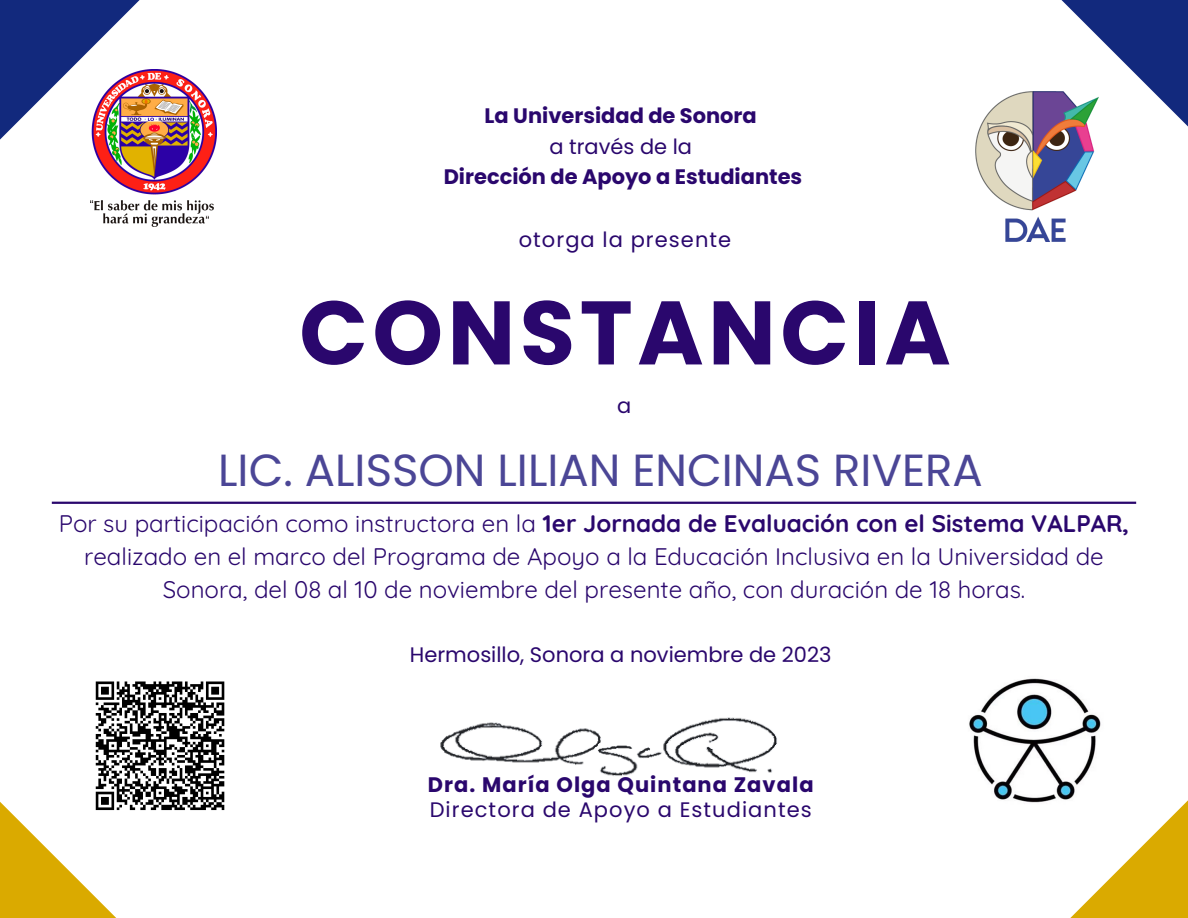
<style>
.page{position:relative;width:1188px;height:918px;background:#fff}
.page>*{position:absolute;margin:0;border:0;box-sizing:border-box;transform-origin:0 0}
.t1{font:700 90px "Poppins";letter-spacing:.05em;color:#2a076d}
.t2{font:45px "Poppins";color:#4b4696}
.t3{font:24px/32.7px "Quicksand";color:#2a076d;text-align:center}
.t4{font:700 21px "Poppins";color:#2a076d}
.t5{font:21px "Poppins";letter-spacing:.05em;color:#2a076d}
.t6{font:21px "Poppins";color:#2a076d}
.t7{font:700 21px "Poppins";letter-spacing:.05em;color:#2a076d}
.s1{font-weight:700}
</style>
<div class="page">
<svg style="left:0;top:802px;width:116px;height:116px;fill:#daaa00"></svg>
<svg style="left:1024px;top:0;width:164px;height:127px"></svg>
<svg style="left:0;top:0;width:166px;height:227px"></svg>
<svg style="left:1070px;top:800px;width:118px;height:118px;fill:#daaa00"></svg>
<img style="left:440px;top:717px;width:337px;height:59px">
<img style="left:975px;top:92px;width:123px;height:150px">
<div style="left:91px;top:676px;width:139px;height:139px;background:#fff"></div>
<svg style="left:95px;top:681px;width:130px;height:130px"></svg>
<img style="left:91px;top:70px;width:126px;height:156px">
<img style="left:969px;top:678px;width:144px;height:137px">
<hr style="left:52px;top:502px;width:1084px;height:2px;background:#2a076d">
<p class="t4" style="left:485px;top:101px;width:274px">La Universidad de Sonora</p>
<p class="t6" style="left:549px;top:132px;width:144px">a través de la</p>
<p class="t4" style="left:444px;top:162px;width:360px">Dirección de Apoyo a Estudiantes</p>
<p class="t5" style="left:519px;top:225px;width:214px">otorga la presente</p>
<p class="t1" style="left:299px;top:270px;width:653px">CONSTANCIA</p>
<p class="t5" style="left:617px;top:391px;width:16px">a</p>
<p class="t2" style="left:218px;top:439px;width:766px">LIC. ALISSON LILIAN ENCINAS RIVERA</p>
<p class="t3" style="left:59px;top:507px;width:1072px">Por su participación como instructora en la <span class="s1">1er Jornada de Evaluación con el Sistema VALPAR, </span>realizado en el marco del Programa de Apoyo a la Educación Inclusiva en la Universidad de<br>Sonora, del 08 al 10 de noviembre del presente año, con duración de 18 horas.</p>
<p class="t6" style="left:410px;top:640px;width:423px">Hermosillo, Sonora a noviembre de 2023</p>
<p class="t7" style="left:428px;top:770px;width:387px">Dra. María Olga Quintana Zavala</p>
<p class="t5" style="left:430px;top:795px;width:384px">Directora de Apoyo a Estudiantes</p>
</div>
